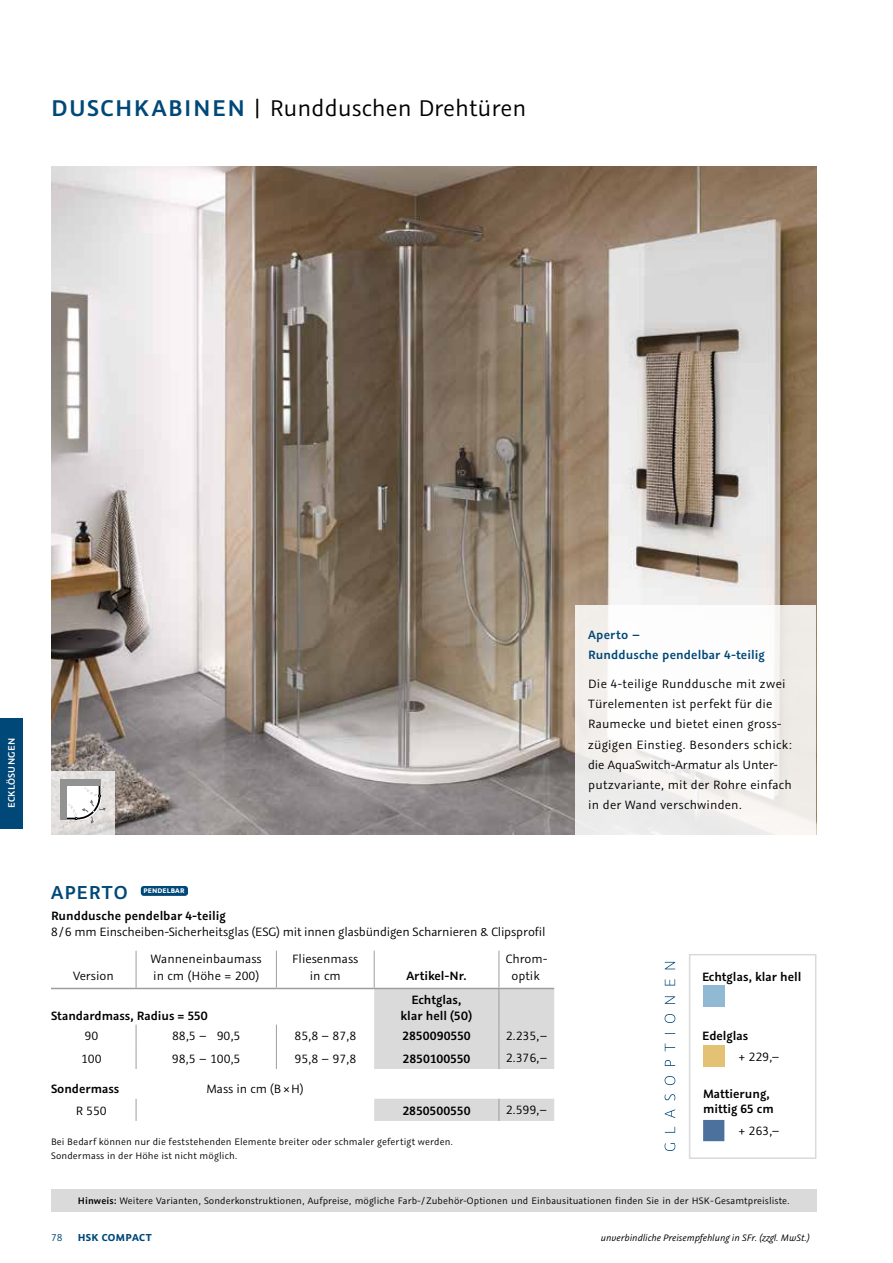
<style>
.page{position:relative;width:893px;height:1263px;background:#fff}
.page>*{position:absolute;margin:0;border:0;box-sizing:border-box;transform-origin:0 0}
.t1{font:25.5px "Graublau Sans";color:#000}
.t2{font:600 21px "Graublau Sans";letter-spacing:.045em;color:#004878}
.t3{font:13.5px/20.2px "Graublau Sans";color:#000}
.t4{font:600 13.5px/15px "Graublau Sans";letter-spacing:-.005em;color:#000}
.t5{font:600 13.5px/20.2px "Graublau Sans";letter-spacing:.005em;color:#004878}
.t6{font:700 11.25px "Graublau Sans";letter-spacing:.035em;color:#004878}
.t7{font:11.25px "Graublau Sans";color:#004878}
.t8{font:10.5px/13.5px "Graublau Sans";letter-spacing:.01em;color:#000}
.t9{font:italic 10.5px "Graublau Sans";color:#000}
.t10{font:600 10.5px "Graublau Sans";letter-spacing:.03em;color:#fff}
.t11{font:700 7.5px "Graublau Sans";letter-spacing:.025em;color:#fff}
.s1{font-weight:600;color:#004878}
.s2{font-weight:600}
</style>
<div class="page">
<div style="left:51px;top:1189px;width:765px;height:23px;background:#dadada"></div>
<div style="left:0;top:718px;width:23px;height:110px;background:#004878"></div>
<div style="left:703px;top:986px;width:21px;height:21px;background:#92b9d4"></div>
<div style="left:703px;top:1045px;width:21px;height:21px;background:#e3c373"></div>
<div style="left:703px;top:1120px;width:21px;height:21px;background:#4c719d"></div>
<div style="left:689px;top:954px;width:127px;height:205px;border:2px solid #dadada"></div>
<svg style="left:665px;top:962px;width:10px;height:189px"></svg>
<img style="left:51px;top:167px;width:765px;height:668px">
<svg style="left:575px;top:605px;width:241px;height:230px"></svg>
<svg style="left:51px;top:771px;width:64px;height:64px;background:#e0dddb"></svg>
<div style="left:60px;top:779px;width:7px;height:41px;background:#929292"></div>
<div style="left:60px;top:779px;width:41px;height:6px;background:#929292"></div>
<svg style="left:62px;top:781px;width:45px;height:47px"></svg>
<div style="left:141px;top:886px;width:47px;height:10px;background:#004878;border-radius:3px"></div>
<svg style="left:276px;top:1025px;width:1px;height:44px"></svg>
<hr style="left:51px;top:988px;width:85px;height:1px;background:#9d9d9c">
<hr style="left:136px;top:988px;width:140px;height:1px;background:#9d9d9c">
<hr style="left:276px;top:988px;width:98px;height:1px;background:#9d9d9c">
<hr style="left:136px;top:951px;width:1px;height:37px;background:#9d9d9c">
<svg style="left:136px;top:1025px;width:1px;height:44px"></svg>
<svg style="left:136px;top:1099px;width:1px;height:22px"></svg>
<hr style="left:499px;top:951px;width:1px;height:37px;background:#9d9d9c">
<hr style="left:276px;top:951px;width:1px;height:37px;background:#9d9d9c">
<hr style="left:374px;top:951px;width:1px;height:37px;background:#9d9d9c">
<svg style="left:374px;top:988px;width:180px;height:133px"></svg>
<h1 class="t1" style="left:51px;top:92px;width:477px"><span class="s1">DUSCHKABINEN</span> | Rundduschen Drehtüren</h1>
<p class="t10" style="left:5px;top:808px;width:72px;rotate:-90deg">ECKLÖSUNGEN</p>
<h2 class="t2" style="left:51px;top:879px;width:78px">APERTO</h2>
<p class="t11" style="left:143px;top:886px;width:42px">PENDELBAR</p>
<p class="t4" style="left:51px;top:908px;width:176px">Runddusche pendelbar 4-teilig</p>
<p class="t3" style="left:51px;top:922px;width:496px">8 / 6 mm Einscheiben-Sicherheitsglas (ESG) mit innen glasbündigen Scharnieren &amp; Clipsprofil</p>
<p class="t3" style="left:73px;top:965px;width:42px">Version</p>
<p class="t3" style="left:151px;top:951px;width:112px;line-height:16.5px">Wanneneinbaumass in cm (Höhe = 200)</p>
<p class="t3" style="left:292px;top:951px;width:68px;line-height:16.5px;text-align:center">Fliesenmass in cm</p>
<p class="t3" style="left:506px;top:951px;width:43px;line-height:16.5px;text-align:center">Chrom&shy;optik</p>
<p class="t4" style="left:406px;top:968px;width:62px">Artikel-Nr.</p>
<p class="t4" style="left:51px;top:1008px;width:158px">Standardmass, Radius = 550</p>
<p class="t4" style="left:401px;top:991px;width:73px;line-height:16.5px;text-align:center">Echtglas, klar hell (50)</p>
<p class="t3" style="left:85px;top:1026px;width:15px">90</p>
<p class="t3" style="left:172px;top:1026px;width:70px">88,5 – 90,5</p>
<p class="t3" style="left:295px;top:1026px;width:63px">85,8 – 87,8</p>
<p class="t4" style="left:402px;top:1028px;width:70px">2850090550</p>
<p class="t3" style="left:506px;top:1026px;width:43px">2.235,–</p>
<p class="t3" style="left:81px;top:1048px;width:22px">100</p>
<p class="t3" style="left:172px;top:1048px;width:70px">98,5 – 100,5</p>
<p class="t3" style="left:295px;top:1048px;width:63px">95,8 – 97,8</p>
<p class="t4" style="left:402px;top:1051px;width:69px">2850100550</p>
<p class="t3" style="left:506px;top:1048px;width:43px">2.376,–</p>
<p class="t4" style="left:51px;top:1081px;width:70px">Sondermass</p>
<p class="t3" style="left:207px;top:1078px;width:99px">Mass in cm (B × H)</p>
<p class="t3" style="left:76px;top:1100px;width:32px">R 550</p>
<p class="t4" style="left:402px;top:1103px;width:70px">2850500550</p>
<p class="t3" style="left:506px;top:1100px;width:43px">2.599,–</p>
<p class="t8" style="left:51px;top:1135px;width:403px">Bei Bedarf können nur die feststehenden Elemente breiter oder schmaler gefertigt werden.<br>Sondermass in der Höhe ist nicht möglich.</p>
<p class="t5" style="left:588px;top:624px;width:178px">Aperto –<br>Runddusche pendelbar 4-teilig</p>
<p class="t3" style="left:588px;top:673px;width:205px">Die 4-teilige Runddusche mit zwei Türelementen ist perfekt für die Raumecke und bietet einen gross&shy;zügigen Einstieg. Besonders schick: die AquaSwitch-Armatur als Unter&shy;putzvariante, mit der Rohre einfach in der Wand verschwinden.</p>
<p class="t4" style="left:702px;top:969px;width:101px">Echtglas, klar hell</p>
<p class="t4" style="left:702px;top:1028px;width:47px">Edelglas</p>
<p class="t3" style="left:739px;top:1046px;width:42px">+ 229,–</p>
<p class="t4" style="left:703px;top:1086px;width:72px">Mattierung, mittig 65 cm</p>
<p class="t3" style="left:739px;top:1121px;width:43px">+ 263,–</p>
<p class="t8" style="left:78px;top:1193px;width:713px"><span class="s2">Hinweis:</span> Weitere Varianten, Sonderkonstruktionen, Aufpreise, mögliche Farb-/ Zubehör-Optionen und Einbausituationen finden Sie in der HSK-Gesamtpreisliste.</p>
<p class="t7" style="left:51px;top:1230px;width:13px">78</p>
<p class="t6" style="left:78px;top:1230px;width:76px">HSK COMPACT</p>
<p class="t9" style="left:601px;top:1231px;width:210px">unverbindliche Preisempfehlung in SFr. (zzgl. MwSt.)</p>
</div>
